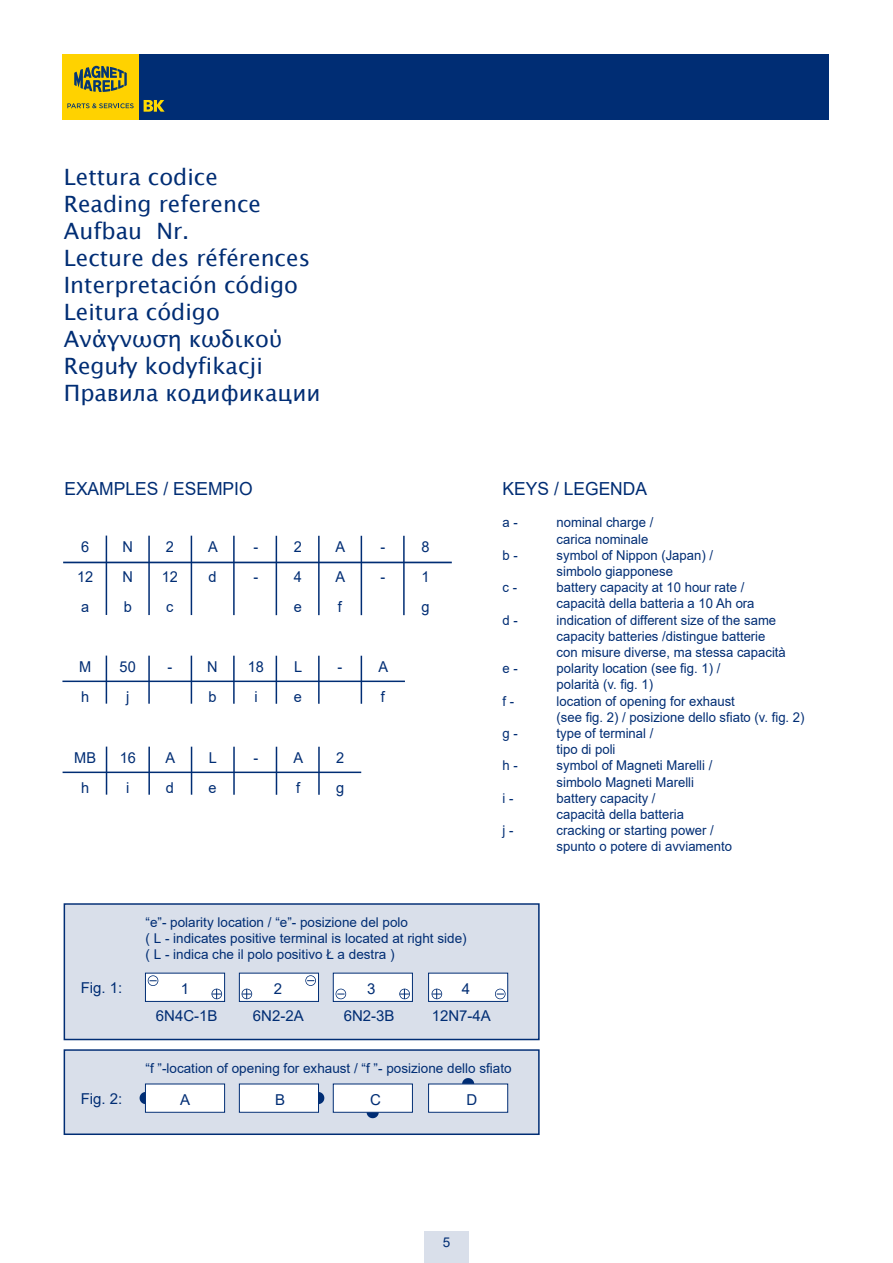
<style>
.page{position:relative;width:893px;height:1263px;background:#fff}
.page>*{position:absolute;margin:0;border:0;box-sizing:border-box;transform-origin:0 0}
.t1{font:22.5px/27px "Lucida Grande";color:#002d74}
.t2{font:18px "Arial";color:#002d74}
.t3{font:15px/30px "Arial";color:#002d74}
.t4{font:13.5px/16.2px "Arial";color:#002d74}
</style>
<div class="page">
<hr style="left:106px;top:536px;width:1px;height:79px;background:#002d74">
<hr style="left:148px;top:536px;width:2px;height:79px;background:#002d74">
<hr style="left:191px;top:536px;width:1px;height:79px;background:#002d74">
<hr style="left:233px;top:536px;width:2px;height:79px;background:#002d74">
<hr style="left:276px;top:536px;width:1px;height:79px;background:#002d74">
<hr style="left:318px;top:536px;width:2px;height:79px;background:#002d74">
<hr style="left:361px;top:536px;width:1px;height:79px;background:#002d74">
<hr style="left:403px;top:536px;width:2px;height:79px;background:#002d74">
<hr style="left:63px;top:562px;width:389px;height:1px;background:#002d74">
<hr style="left:106px;top:656px;width:1px;height:48px;background:#002d74">
<hr style="left:148px;top:656px;width:2px;height:48px;background:#002d74">
<hr style="left:191px;top:656px;width:1px;height:48px;background:#002d74">
<hr style="left:233px;top:656px;width:2px;height:48px;background:#002d74">
<hr style="left:276px;top:656px;width:1px;height:48px;background:#002d74">
<hr style="left:318px;top:656px;width:2px;height:48px;background:#002d74">
<hr style="left:361px;top:656px;width:1px;height:48px;background:#002d74">
<hr style="left:62px;top:680px;width:343px;height:2px;background:#002d74">
<hr style="left:106px;top:747px;width:1px;height:48px;background:#002d74">
<hr style="left:148px;top:747px;width:2px;height:48px;background:#002d74">
<hr style="left:191px;top:747px;width:1px;height:48px;background:#002d74">
<hr style="left:233px;top:747px;width:2px;height:48px;background:#002d74">
<hr style="left:276px;top:747px;width:1px;height:48px;background:#002d74">
<hr style="left:318px;top:747px;width:2px;height:48px;background:#002d74">
<hr style="left:63px;top:771px;width:298px;height:2px;background:#002d74">
<div style="left:65px;top:905px;width:473px;height:134px;background:#d9dfea"></div>
<div style="left:64px;top:903px;width:476px;height:137px;border:2px solid #002d74"></div>
<div style="left:65px;top:1051px;width:473px;height:82px;background:#d9dfea"></div>
<div style="left:64px;top:1049px;width:476px;height:86px;border:2px solid #002d74"></div>
<div style="left:239px;top:973px;width:79px;height:28px;background:#fff"></div>
<div style="left:239px;top:973px;width:80px;height:29px;border:1px solid #002d74"></div>
<div style="left:333px;top:973px;width:79px;height:28px;background:#fff"></div>
<div style="left:333px;top:973px;width:80px;height:29px;border:1px solid #002d74"></div>
<div style="left:429px;top:973px;width:79px;height:28px;background:#fff"></div>
<div style="left:428px;top:973px;width:80px;height:29px;border:1px solid #002d74"></div>
<div style="left:145px;top:1084px;width:80px;height:28px;background:#fff"></div>
<div style="left:145px;top:1083px;width:80px;height:30px;border:1px solid #002d74"></div>
<div style="left:239px;top:1084px;width:79px;height:28px;background:#fff"></div>
<div style="left:239px;top:1083px;width:80px;height:30px;border:1px solid #002d74"></div>
<div style="left:333px;top:1084px;width:79px;height:28px;background:#fff"></div>
<div style="left:333px;top:1083px;width:80px;height:30px;border:1px solid #002d74"></div>
<div style="left:429px;top:1084px;width:79px;height:28px;background:#fff"></div>
<div style="left:428px;top:1083px;width:80px;height:30px;border:1px solid #002d74"></div>
<svg style="left:140px;top:1092px;width:5px;height:12px"></svg>
<svg style="left:367px;top:1112px;width:12px;height:6px"></svg>
<svg style="left:462px;top:1078px;width:12px;height:6px"></svg>
<div style="left:145px;top:973px;width:80px;height:28px;background:#fff"></div>
<div style="left:145px;top:973px;width:80px;height:29px;border:1px solid #002d74"></div>
<div style="left:148px;top:975px;width:10px;height:11px;border:2px solid #002d74;border-radius:50%"></div>
<div style="left:211px;top:989px;width:11px;height:10px;border:2px solid #002d74;border-radius:50%"></div>
<svg style="left:212px;top:989px;width:10px;height:10px"></svg>
<svg style="left:242px;top:989px;width:10px;height:10px"></svg>
<div style="left:305px;top:975px;width:11px;height:11px;border:2px solid #002d74;border-radius:50%"></div>
<div style="left:336px;top:989px;width:10px;height:10px;border:2px solid #002d74;border-radius:50%"></div>
<div style="left:399px;top:989px;width:11px;height:10px;border:2px solid #002d74;border-radius:50%"></div>
<svg style="left:400px;top:989px;width:9px;height:10px"></svg>
<div style="left:495px;top:989px;width:11px;height:10px;border:2px solid #002d74;border-radius:50%"></div>
<svg style="left:432px;top:989px;width:10px;height:10px"></svg>
<svg style="left:319px;top:1092px;width:5px;height:12px"></svg>
<div style="left:63px;top:54px;width:765px;height:66px;background:#002d74"></div>
<svg style="left:144px;top:100px;width:21px;height:12px"></svg>
<div style="left:62px;top:54px;width:77px;height:66px;background:#ffd200"></div>
<svg style="left:74px;top:66px;width:53px;height:26px"></svg>
<svg style="left:67px;top:103px;width:67px;height:5px"></svg>
<div style="left:424px;top:1231px;width:45px;height:32px;background:#d9dfea"></div>
<h1 class="t1" style="left:64px;top:164px;width:258px">Lettura codice<br>Reading reference<br>Aufbau Nr.<br>Lecture des références<br>Interpretación código<br>Leitura código<br>Ανάγνωση κωδικού<br>Reguły kodyfikacji<br>Правила кодификации</h1>
<h2 class="t2" style="left:64px;top:476px;width:190px">EXAMPLES / ESEMPIO</h2>
<p class="t3" style="left:77px;top:531px;width:18px">6<br>12 a</p>
<p class="t3" style="left:122px;top:531px;width:12px;text-align:justify">N N b</p>
<p class="t3" style="left:162px;top:531px;width:18px">2<br>12 c</p>
<p class="t3" style="left:208px;top:531px;width:11px">A d</p>
<p class="t3" style="left:254px;top:531px;width:6px">- -</p>
<p class="t3" style="left:294px;top:531px;width:10px;text-align:justify">2<br>4 e</p>
<p class="t3" style="left:336px;top:531px;width:11px;text-align:justify">A A f</p>
<p class="t3" style="left:380px;top:531px;width:6px">- -</p>
<p class="t3" style="left:421px;top:531px;width:10px;text-align:justify">8<br>1 g</p>
<p class="t3" style="left:79px;top:651px;width:14px">M h</p>
<p class="t3" style="left:120px;top:651px;width:18px;text-align:center">50 j</p>
<p class="t3" style="left:167px;top:651px;width:52px;text-align:right">- N b</p>
<p class="t3" style="left:248px;top:651px;width:18px;text-align:center">18 i</p>
<p class="t3" style="left:294px;top:651px;width:10px">L e</p>
<p class="t3" style="left:338px;top:651px;width:6px">-</p>
<p class="t3" style="left:378px;top:651px;width:11px">A f</p>
<p class="t3" style="left:74px;top:742px;width:23px;text-align:center">MB h</p>
<p class="t3" style="left:120px;top:742px;width:18px;text-align:center">16 i</p>
<p class="t3" style="left:165px;top:742px;width:11px">A d</p>
<p class="t3" style="left:209px;top:742px;width:10px">L e</p>
<p class="t3" style="left:254px;top:742px;width:51px;text-align:right">- A f</p>
<p class="t3" style="left:336px;top:742px;width:10px">2 g</p>
<h2 class="t2" style="left:503px;top:476px;width:146px">KEYS / LEGENDA</h2>
<p class="t4" style="left:503px;top:514px;width:17px">a -</p>
<p class="t4" style="left:557px;top:514px;width:98px">nominal charge / carica nominale</p>
<p class="t4" style="left:503px;top:547px;width:17px">b -</p>
<p class="t4" style="left:557px;top:547px;width:158px">symbol of Nippon (Japan) / simbolo giapponese</p>
<p class="t4" style="left:503px;top:579px;width:16px">c -</p>
<p class="t4" style="left:557px;top:579px;width:199px">battery capacity at 10 hour rate / capacità della batteria a 10 Ah ora</p>
<p class="t4" style="left:503px;top:612px;width:17px">d -</p>
<p class="t4" style="left:557px;top:612px;width:231px">indication of different size of the same capacity batteries /distingue batterie con misure diverse, ma stessa capacità</p>
<p class="t4" style="left:503px;top:660px;width:17px">e -</p>
<p class="t4" style="left:557px;top:660px;width:165px">polarity location (see fig. 1) / polarità (v. fig. 1)</p>
<p class="t4" style="left:503px;top:693px;width:13px">f -</p>
<p class="t4" style="left:557px;top:693px;width:249px">location of opening for exhaust<br>(see fig. 2) / posizione dello sfiato (v. fig. 2)</p>
<p class="t4" style="left:503px;top:725px;width:17px">g -</p>
<p class="t4" style="left:557px;top:725px;width:98px">type of terminal / tipo di poli</p>
<p class="t4" style="left:503px;top:757px;width:17px">h -</p>
<p class="t4" style="left:557px;top:757px;width:157px">symbol of Magneti Marelli / simbolo Magneti Marelli</p>
<p class="t4" style="left:503px;top:790px;width:12px">i -</p>
<p class="t4" style="left:557px;top:790px;width:129px">battery capacity / capacità della batteria</p>
<p class="t4" style="left:503px;top:822px;width:12px">j -</p>
<p class="t4" style="left:557px;top:822px;width:177px">cracking or starting power / spunto o potere di avviamento</p>
<p class="t3" style="left:81px;top:972px;width:43px">Fig. 1:</p>
<p class="t4" style="left:146px;top:914px;width:264px">“e”- polarity location / “e”- posizione del polo</p>
<p class="t4" style="left:146px;top:930px;width:323px">( L - indicates positive terminal is located at right side)</p>
<p class="t4" style="left:146px;top:946px;width:251px">( L - indica che il polo positivo Ł a destra )</p>
<p class="t3" style="left:181px;top:974px;width:10px">1</p>
<p class="t3" style="left:274px;top:974px;width:10px">2</p>
<p class="t3" style="left:367px;top:974px;width:10px">3</p>
<p class="t3" style="left:462px;top:974px;width:10px">4</p>
<p class="t3" style="left:156px;top:1001px;width:63px">6N4C-1B</p>
<p class="t3" style="left:253px;top:1001px;width:52px">6N2-2A</p>
<p class="t3" style="left:344px;top:1001px;width:52px">6N2-3B</p>
<p class="t3" style="left:432px;top:1001px;width:61px">12N7-4A</p>
<p class="t3" style="left:81px;top:1083px;width:43px">Fig. 2:</p>
<p class="t4" style="left:146px;top:1059px;width:368px">“f ”-location of opening for exhaust / “f ”- posizione dello sfiato</p>
<p class="t3" style="left:180px;top:1084px;width:12px">A</p>
<p class="t3" style="left:275px;top:1084px;width:12px">B</p>
<p class="t3" style="left:370px;top:1084px;width:12px">C</p>
<p class="t3" style="left:467px;top:1084px;width:12px">D</p>
<p class="t4" style="left:443px;top:1234px;width:9px">5</p>
</div>
